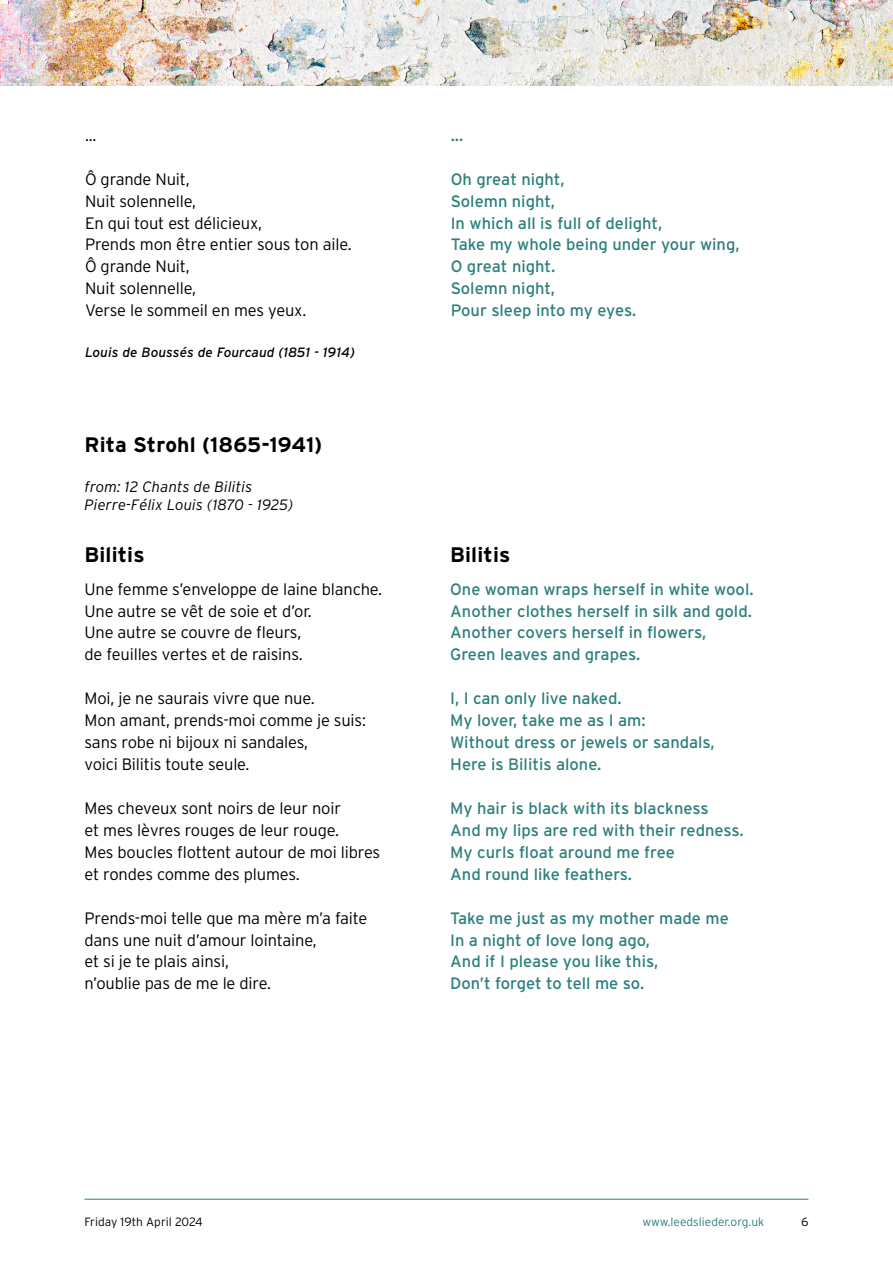
<style>
.page{position:relative;width:893px;height:1263px;background:#fff}
.page>*{position:absolute;margin:0;border:0;box-sizing:border-box;transform-origin:0 0}
.t1{font:700 21px "Interstate";letter-spacing:.01em;color:#000}
.t2{font:300 16.5px/21.9px "Interstate";letter-spacing:-.01em;color:#000}
.t3{font:16.5px/21.9px "Interstate";color:#2c807c}
.t4{font:italic 300 15px/18px "Interstate";letter-spacing:.01em;color:#000}
.t5{font:italic 13.5px "Interstate";letter-spacing:.01em;color:#000}
.t6{font:300 12px "Interstate";color:#2c807c}
.t7{font:300 12px "Interstate";color:#000}
</style>
<div class="page">
<img style="left:0;top:0;width:893px;height:85px">
<hr style="left:85px;top:1199px;width:723px;height:1px;background:#2c807c">
<p class="t2" style="left:85px;top:124px;width:13px">...</p>
<p class="t2" style="left:85px;top:168px;width:268px">Ô grande Nuit,<br>Nuit solennelle,<br>En qui tout est délicieux,<br>Prends mon être entier sous ton aile.<br>Ô grande Nuit,<br>Nuit solennelle,<br>Verse le sommeil en mes yeux.</p>
<p class="t5" style="left:85px;top:345px;width:271px">Louis de Boussés de Fourcaud (1851 - 1914)</p>
<p class="t1" style="left:85px;top:433px;width:239px">Rita Strohl (1865-1941)</p>
<p class="t4" style="left:85px;top:478px;width:210px">from: 12 Chants de Bilitis<br>Pierre-Félix Louis (1870 - 1925)</p>
<p class="t1" style="left:85px;top:543px;width:62px">Bilitis</p>
<p class="t2" style="left:85px;top:578px;width:299px">Une femme s’enveloppe de laine blanche.<br>Une autre se vêt de soie et d’or.<br>Une autre se couvre de fleurs,<br>de feuilles vertes et de raisins.</p>
<p class="t2" style="left:85px;top:687px;width:283px">Moi, je ne saurais vivre que nue.<br>Mon amant, prends-moi comme je suis: sans robe ni bijoux ni sandales,<br>voici Bilitis toute seule.</p>
<p class="t2" style="left:85px;top:797px;width:297px">Mes cheveux sont noirs de leur noir<br>et mes lèvres rouges de leur rouge.<br>Mes boucles flottent autour de moi libres et rondes comme des plumes.</p>
<p class="t2" style="left:85px;top:907px;width:284px">Prends-moi telle que ma mère m’a faite dans une nuit d’amour lointaine,<br>et si je te plais ainsi,<br>n’oublie pas de me le dire.</p>
<p class="t3" style="left:451px;top:124px;width:14px">...</p>
<p class="t3" style="left:451px;top:168px;width:290px">Oh great night,<br>Solemn night,<br>In which all is full of delight,<br>Take my whole being under your wing,<br>O great night.<br>Solemn night,<br>Pour sleep into my eyes.</p>
<p class="t1" style="left:450px;top:543px;width:62px">Bilitis</p>
<p class="t3" style="left:450px;top:578px;width:305px">One woman wraps herself in white wool.<br>Another clothes herself in silk and gold.<br>Another covers herself in flowers, Green leaves and grapes.</p>
<p class="t3" style="left:450px;top:687px;width:266px">I, I can only live naked.<br>My lover, take me as I am:<br>Without dress or jewels or sandals,<br>Here is Bilitis alone.</p>
<p class="t3" style="left:450px;top:797px;width:295px">My hair is black with its blackness<br>And my lips are red with their redness.<br>My curls float around me free<br>And round like feathers.</p>
<p class="t3" style="left:450px;top:907px;width:280px">Take me just as my mother made me<br>In a night of love long ago,<br>And if I please you like this,<br>Don’t forget to tell me so.</p>
<p class="t7" style="left:85px;top:1215px;width:120px">Friday 19th April 2024</p>
<p class="t6" style="left:642px;top:1215px;width:123px">www.leedslieder.org.uk</p>
<p class="t7" style="left:801px;top:1215px;width:9px">6</p>
</div>
